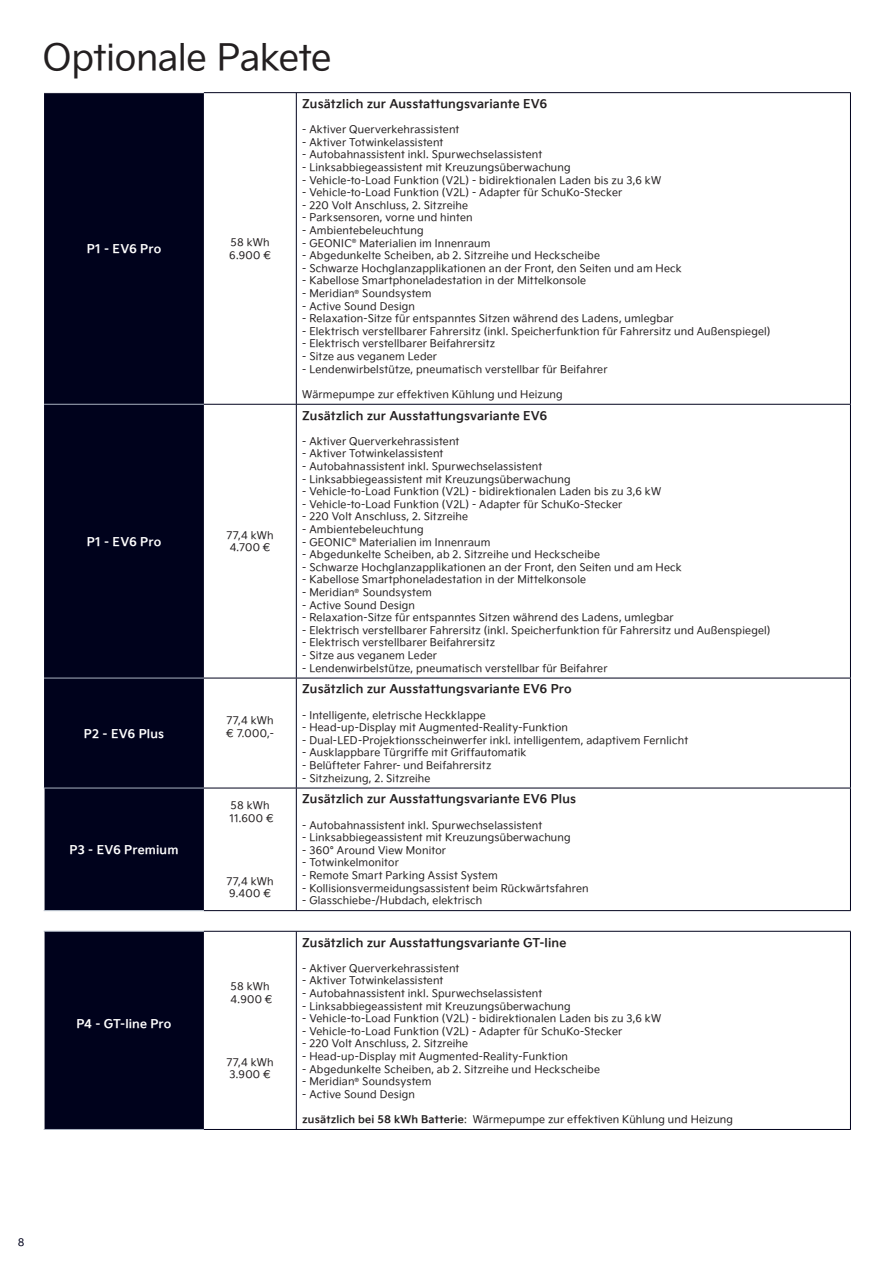
<style>
.page{position:relative;width:893px;height:1263px;background:#fff}
.page>*{position:absolute;margin:0;border:0;box-sizing:border-box;transform-origin:0 0}
.t1{font:36px "Kia Signature OTF Regular KS Cms UHC H";letter-spacing:-.01em;color:#231f20}
.t2{font:12px "Kia Signature OTF Bold KS Cms UHC H";letter-spacing:.01em;color:#231f20}
.t3{font:12px "Kia Signature OTF Bold KS Cms UHC H";letter-spacing:.01em;color:#fff}
.t4{font:10.5px/12.6px "Kia Signature OTF Regular KS Cms UHC H";letter-spacing:.015em;color:#231f20}
.t5{font:10.5px "Kia Signature OTF Regular KS Cms UHC H";color:#00021c}
.s1{font-family:"Kia Signature OTF Bold KS Cms UHC H"}
</style>
<div class="page">
<svg style="left:44px;top:93px;width:160px;height:1036px;background:#02031d"></svg>
<div style="left:44px;top:911px;width:160px;height:20px;background:#fff"></div>
<svg style="left:204px;top:911px;width:646px;height:20px"></svg>
<hr style="left:44px;top:404px;width:160px;height:1px;background:#a9b2c0">
<hr style="left:44px;top:678px;width:160px;height:1px;background:#a9b2c0">
<hr style="left:44px;top:788px;width:160px;height:1px;background:#a9b2c0">
<hr style="left:44px;top:910px;width:160px;height:1px;background:#a9b2c0">
<hr style="left:44px;top:931px;width:160px;height:1px;background:#a9b2c0">
<hr style="left:44px;top:1129px;width:160px;height:1px;background:#a9b2c0">
<hr style="left:44px;top:788px;width:1px;height:122px;background:#fff">
<hr style="left:44px;top:932px;width:1px;height:197px;background:#fff">
<hr style="left:204px;top:92px;width:647px;height:1px;background:#00021c">
<hr style="left:296px;top:93px;width:1px;height:311px;background:#00021c">
<hr style="left:850px;top:93px;width:1px;height:311px;background:#00021c">
<hr style="left:204px;top:404px;width:647px;height:1px;background:#00021c">
<hr style="left:296px;top:405px;width:1px;height:273px;background:#00021c">
<hr style="left:850px;top:405px;width:1px;height:273px;background:#00021c">
<hr style="left:204px;top:678px;width:647px;height:1px;background:#00021c">
<hr style="left:296px;top:678px;width:1px;height:110px;background:#00021c">
<hr style="left:850px;top:678px;width:1px;height:110px;background:#00021c">
<hr style="left:204px;top:788px;width:647px;height:1px;background:#00021c">
<hr style="left:296px;top:788px;width:1px;height:122px;background:#00021c">
<hr style="left:850px;top:788px;width:1px;height:122px;background:#00021c">
<hr style="left:204px;top:910px;width:647px;height:1px;background:#00021c">
<hr style="left:204px;top:931px;width:647px;height:1px;background:#00021c">
<hr style="left:296px;top:932px;width:1px;height:197px;background:#00021c">
<hr style="left:850px;top:932px;width:1px;height:197px;background:#00021c">
<hr style="left:204px;top:1129px;width:647px;height:1px;background:#00021c">
<h1 class="t1" style="left:43px;top:42px;width:290px">Optionale Pakete</h1>
<p class="t3" style="left:87px;top:244px;width:76px">P1 - EV6 Pro</p>
<p class="t4" style="left:229px;top:237px;width:43px">58 kWh<br>6.900 씲</p>
<p class="t3" style="left:87px;top:537px;width:76px">P1 - EV6 Pro</p>
<p class="t4" style="left:227px;top:530px;width:49px">77,4 kWh<br>4.700 씲</p>
<p class="t3" style="left:84px;top:728px;width:82px">P2 - EV6 Plus</p>
<p class="t3" style="left:70px;top:845px;width:110px">P3 - EV6 Premium</p>
<p class="t3" style="left:77px;top:1019px;width:96px">P4 - GT-line Pro</p>
<p class="t4" style="left:226px;top:715px;width:49px">77,4 kWh 씲 7.000,-</p>
<p class="t4" style="left:230px;top:800px;width:46px">58 kWh<br>11.600 씲</p>
<p class="t4" style="left:227px;top:876px;width:49px">77,4 kWh<br>9.400 씲</p>
<p class="t4" style="left:231px;top:981px;width:43px">58 kWh<br>4.900 씲</p>
<p class="t4" style="left:227px;top:1057px;width:49px">77,4 kWh<br>3.900 씲</p>
<p class="t2" style="left:302px;top:99px;width:247px">Zus쌹tzlich zur Ausstattungsvariante EV6</p>
<p class="t4" style="left:302px;top:124px;width:159px">- Aktiver Querverkehrassistent</p>
<p class="t4" style="left:302px;top:137px;width:143px">- Aktiver Totwinkelassistent</p>
<p class="t4" style="left:302px;top:150px;width:241px">- Autobahnassistent inkl. Spurwechselassistent</p>
<p class="t4" style="left:302px;top:162px;width:270px">- Linksabbiegeassistent mit Kreuzungs쏗berwachung</p>
<p class="t4" style="left:302px;top:175px;width:360px">- Vehicle-to-Load Funktion (V2L) - bidirektionalen Laden bis zu 3,6 kW</p>
<p class="t4" style="left:302px;top:187px;width:321px">- Vehicle-to-Load Funktion (V2L) - Adapter f쏗r SchuKo-Stecker</p>
<p class="t4" style="left:302px;top:200px;width:167px">- 220 Volt Anschluss, 2. Sitzreihe</p>
<p class="t4" style="left:302px;top:213px;width:172px">- Parksensoren, vorne und hinten</p>
<p class="t4" style="left:302px;top:225px;width:123px">- Ambientebeleuchtung</p>
<p class="t4" style="left:302px;top:238px;width:190px">- GEONIC<sup>씾</sup> Materialien im Innenraum</p>
<p class="t4" style="left:302px;top:250px;width:299px">- Abgedunkelte Scheiben, ab 2. Sitzreihe und Heckscheibe</p>
<p class="t4" style="left:302px;top:263px;width:381px">- Schwarze Hochglanzapplikationen an der Front, den Seiten und am Heck</p>
<p class="t4" style="left:302px;top:276px;width:285px">- Kabellose Smartphoneladestation in der Mittelkonsole</p>
<p class="t4" style="left:302px;top:288px;width:130px">- Meridian<sup>씾</sup> Soundsystem</p>
<p class="t4" style="left:302px;top:301px;width:114px">- Active Sound Design</p>
<p class="t4" style="left:302px;top:313px;width:373px">- Relaxation-Sitze f쏗r entspanntes Sitzen w쌹hrend des Ladens, umlegbar</p>
<p class="t4" style="left:302px;top:326px;width:470px">- Elektrisch verstellbarer Fahrersitz (inkl. Speicherfunktion f쏗r Fahrersitz und Außenspiegel)</p>
<p class="t4" style="left:302px;top:339px;width:194px">- Elektrisch verstellbarer Beifahrersitz</p>
<p class="t4" style="left:302px;top:351px;width:136px">- Sitze aus veganem Leder</p>
<p class="t4" style="left:302px;top:364px;width:307px">- Lendenwirbelst쏗tze, pneumatisch verstellbar f쏗r Beifahrer</p>
<p class="t4" style="left:302px;top:389px;width:262px">W쌹rmepumpe zur effektiven K쏗hlung und Heizung</p>
<p class="t2" style="left:302px;top:411px;width:247px">Zus쌹tzlich zur Ausstattungsvariante EV6</p>
<p class="t4" style="left:302px;top:436px;width:159px">- Aktiver Querverkehrassistent</p>
<p class="t4" style="left:302px;top:449px;width:143px">- Aktiver Totwinkelassistent</p>
<p class="t4" style="left:302px;top:461px;width:241px">- Autobahnassistent inkl. Spurwechselassistent</p>
<p class="t4" style="left:302px;top:474px;width:270px">- Linksabbiegeassistent mit Kreuzungs쏗berwachung</p>
<p class="t4" style="left:302px;top:486px;width:360px">- Vehicle-to-Load Funktion (V2L) - bidirektionalen Laden bis zu 3,6 kW</p>
<p class="t4" style="left:302px;top:499px;width:321px">- Vehicle-to-Load Funktion (V2L) - Adapter f쏗r SchuKo-Stecker</p>
<p class="t4" style="left:302px;top:512px;width:167px">- 220 Volt Anschluss, 2. Sitzreihe</p>
<p class="t4" style="left:302px;top:524px;width:123px">- Ambientebeleuchtung</p>
<p class="t4" style="left:302px;top:537px;width:190px">- GEONIC<sup>씾</sup> Materialien im Innenraum</p>
<p class="t4" style="left:302px;top:549px;width:299px">- Abgedunkelte Scheiben, ab 2. Sitzreihe und Heckscheibe</p>
<p class="t4" style="left:302px;top:562px;width:381px">- Schwarze Hochglanzapplikationen an der Front, den Seiten und am Heck</p>
<p class="t4" style="left:302px;top:575px;width:285px">- Kabellose Smartphoneladestation in der Mittelkonsole</p>
<p class="t4" style="left:302px;top:587px;width:131px">- Meridian<sup>씾</sup> Soundsystem</p>
<p class="t4" style="left:302px;top:600px;width:114px">- Active Sound Design</p>
<p class="t4" style="left:302px;top:612px;width:373px">- Relaxation-Sitze f쏗r entspanntes Sitzen w쌹hrend des Ladens, umlegbar</p>
<p class="t4" style="left:302px;top:625px;width:470px">- Elektrisch verstellbarer Fahrersitz (inkl. Speicherfunktion f쏗r Fahrersitz und Außenspiegel)</p>
<p class="t4" style="left:302px;top:638px;width:194px">- Elektrisch verstellbarer Beifahrersitz</p>
<p class="t4" style="left:302px;top:650px;width:136px">- Sitze aus veganem Leder</p>
<p class="t4" style="left:302px;top:663px;width:307px">- Lendenwirbelst쏗tze, pneumatisch verstellbar f쏗r Beifahrer</p>
<p class="t2" style="left:302px;top:684px;width:271px">Zus쌹tzlich zur Ausstattungsvariante EV6 Pro</p>
<p class="t4" style="left:302px;top:710px;width:185px">- Intelligente, eletrische Heckklappe</p>
<p class="t4" style="left:302px;top:722px;width:267px">- Head-up-Display mit Augmented-Reality-Funktion</p>
<p class="t4" style="left:302px;top:735px;width:387px">- Dual-LED-Projektionsscheinwerfer inkl. intelligentem, adaptivem Fernlicht</p>
<p class="t4" style="left:302px;top:748px;width:226px">- Ausklappbare T쏗rgriffe mit Griffautomatik</p>
<p class="t4" style="left:302px;top:760px;width:191px">- Bel쏗fteter Fahrer- und Beifahrersitz</p>
<p class="t4" style="left:302px;top:773px;width:130px">- Sitzheizung, 2. Sitzreihe</p>
<p class="t2" style="left:302px;top:794px;width:275px">Zus쌹tzlich zur Ausstattungsvariante EV6 Plus</p>
<p class="t4" style="left:302px;top:820px;width:241px">- Autobahnassistent inkl. Spurwechselassistent</p>
<p class="t4" style="left:302px;top:832px;width:270px">- Linksabbiegeassistent mit Kreuzungs쏗berwachung</p>
<p class="t4" style="left:302px;top:845px;width:145px">- 360° Around View Monitor</p>
<p class="t4" style="left:302px;top:858px;width:98px">- Totwinkelmonitor</p>
<p class="t4" style="left:302px;top:870px;width:197px">- Remote Smart Parking Assist System</p>
<p class="t4" style="left:302px;top:883px;width:288px">- Kollisionsvermeidungsassistent beim R쏗ckw쌹rtsfahren</p>
<p class="t4" style="left:302px;top:895px;width:182px">- Glasschiebe-/Hubdach, elektrisch</p>
<p class="t2" style="left:302px;top:938px;width:265px">Zus쌹tzlich zur Ausstattungsvariante GT-line</p>
<p class="t4" style="left:302px;top:963px;width:159px">- Aktiver Querverkehrassistent</p>
<p class="t4" style="left:302px;top:976px;width:143px">- Aktiver Totwinkelassistent</p>
<p class="t4" style="left:302px;top:988px;width:241px">- Autobahnassistent inkl. Spurwechselassistent</p>
<p class="t4" style="left:302px;top:1001px;width:270px">- Linksabbiegeassistent mit Kreuzungs쏗berwachung</p>
<p class="t4" style="left:302px;top:1013px;width:360px">- Vehicle-to-Load Funktion (V2L) - bidirektionalen Laden bis zu 3,6 kW</p>
<p class="t4" style="left:302px;top:1026px;width:321px">- Vehicle-to-Load Funktion (V2L) - Adapter f쏗r SchuKo-Stecker</p>
<p class="t4" style="left:302px;top:1039px;width:167px">- 220 Volt Anschluss, 2. Sitzreihe</p>
<p class="t4" style="left:302px;top:1051px;width:267px">- Head-up-Display mit Augmented-Reality-Funktion</p>
<p class="t4" style="left:302px;top:1064px;width:299px">- Abgedunkelte Scheiben, ab 2. Sitzreihe und Heckscheibe</p>
<p class="t4" style="left:302px;top:1076px;width:130px">- Meridian<sup>씾</sup> Soundsystem</p>
<p class="t4" style="left:302px;top:1089px;width:114px">- Active Sound Design</p>
<p class="t4" style="left:302px;top:1114px;width:432px"><span class="s1">zus쌹tzlich bei 58 kWh Batterie</span>: W쌹rmepumpe zur effektiven K쏗hlung und Heizung</p>
<p class="t5" style="left:18px;top:1238px;width:8px">8</p>
</div>
